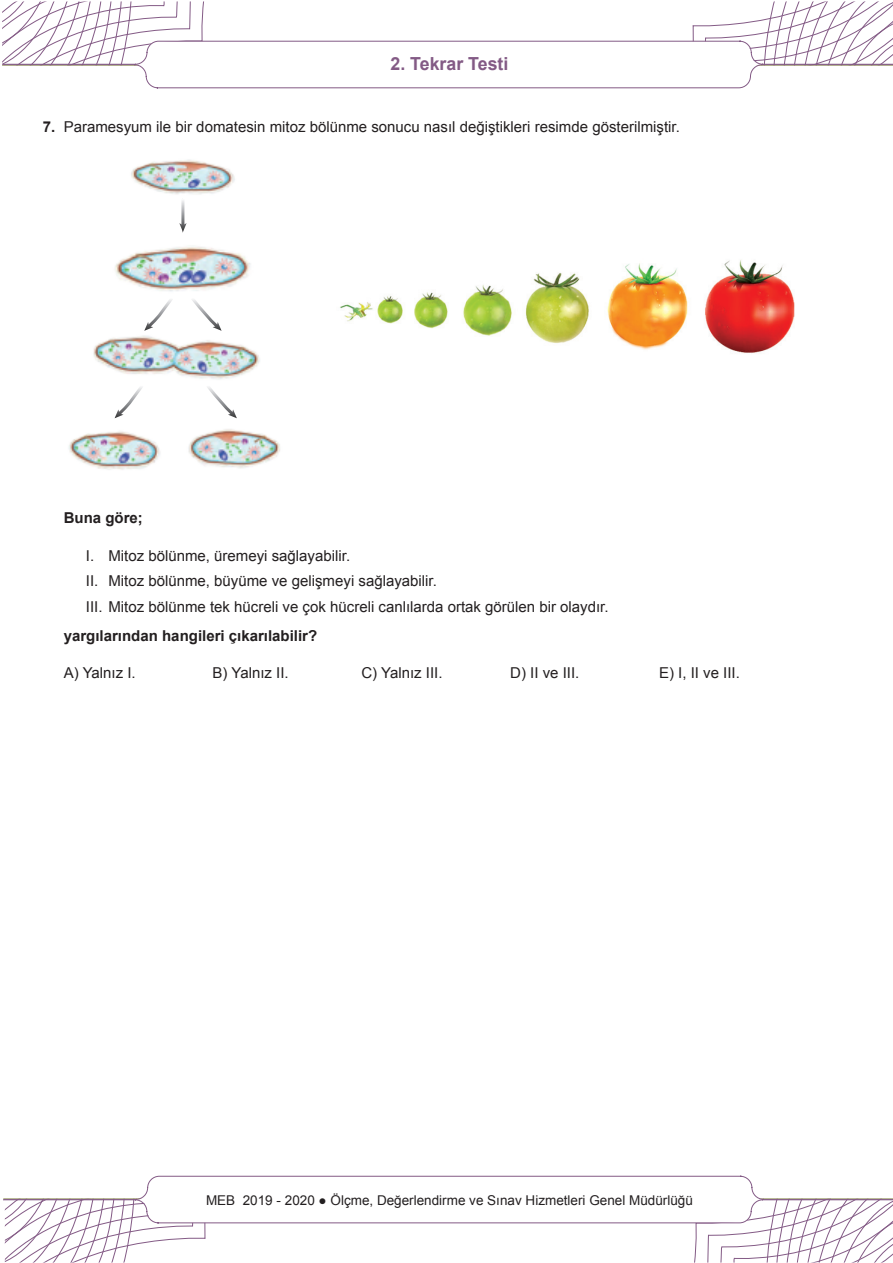
<style>
.page{position:relative;width:893px;height:1263px;background:#fff}
.page>*{position:absolute;margin:0;border:0;box-sizing:border-box;transform-origin:0 0}
.t1{font:700 18px "Arial";color:#835a85}
.t2{font:15px/25.2px "Arial";color:#231f20}
.t3{font:700 15px "Arial";color:#231f20}
.t4{font:13.5px "Arial";color:#231f20}
.s1{font-weight:700}
</style>
<div class="page">
<svg style="left:3px;top:1175px;width:890px;height:87px"></svg>
<svg style="left:2px;top:1px;width:891px;height:88px"></svg>
<img style="left:69px;top:160px;width:211px;height:310px">
<hr style="left:181px;top:198px;width:3px;height:28px;background:#fff">
<svg style="left:179px;top:223px;width:8px;height:9px"></svg>
<svg style="left:189px;top:295px;width:33px;height:36px"></svg>
<svg style="left:144px;top:295px;width:31px;height:36px"></svg>
<svg style="left:205px;top:383px;width:32px;height:35px"></svg>
<svg style="left:115px;top:383px;width:30px;height:35px"></svg>
<img style="left:340px;top:260px;width:455px;height:93px">
<p class="t1" style="left:391px;top:52px;width:119px">2. Tekrar Testi</p>
<p class="t2" style="left:43px;top:114px;width:638px"><span class="s1">7.</span> Paramesyum ile bir domatesin mitoz bölünme sonucu nasıl değiştikleri resimde gösterilmiştir.</p>
<p class="t3" style="left:64px;top:508px;width:81px">Buna göre;</p>
<p class="t2" style="left:86px;top:543px;width:524px">I. Mitoz bölünme, üremeyi sağlayabilir.<br>II. Mitoz bölünme, büyüme ve gelişmeyi sağlayabilir.<br>III. Mitoz bölünme tek hücreli ve çok hücreli canlılarda ortak görülen bir olaydır.</p>
<p class="t3" style="left:64px;top:626px;width:255px">yargılarından hangileri çıkarılabilir?</p>
<p class="t2" style="left:64px;top:660px;width:73px">A) Yalnız I.</p>
<p class="t2" style="left:213px;top:660px;width:78px">B) Yalnız II.</p>
<p class="t2" style="left:361px;top:660px;width:83px">C) Yalnız III.</p>
<p class="t2" style="left:510px;top:660px;width:71px">D) II ve III.</p>
<p class="t2" style="left:659px;top:660px;width:82px">E) I, II ve III.</p>
<p class="t4" style="left:206px;top:1191px;width:488px">MEB 2019 - 2020 ● Ölçme, Değerlendirme ve Sınav Hizmetleri Genel Müdürlüğü</p>
</div>
